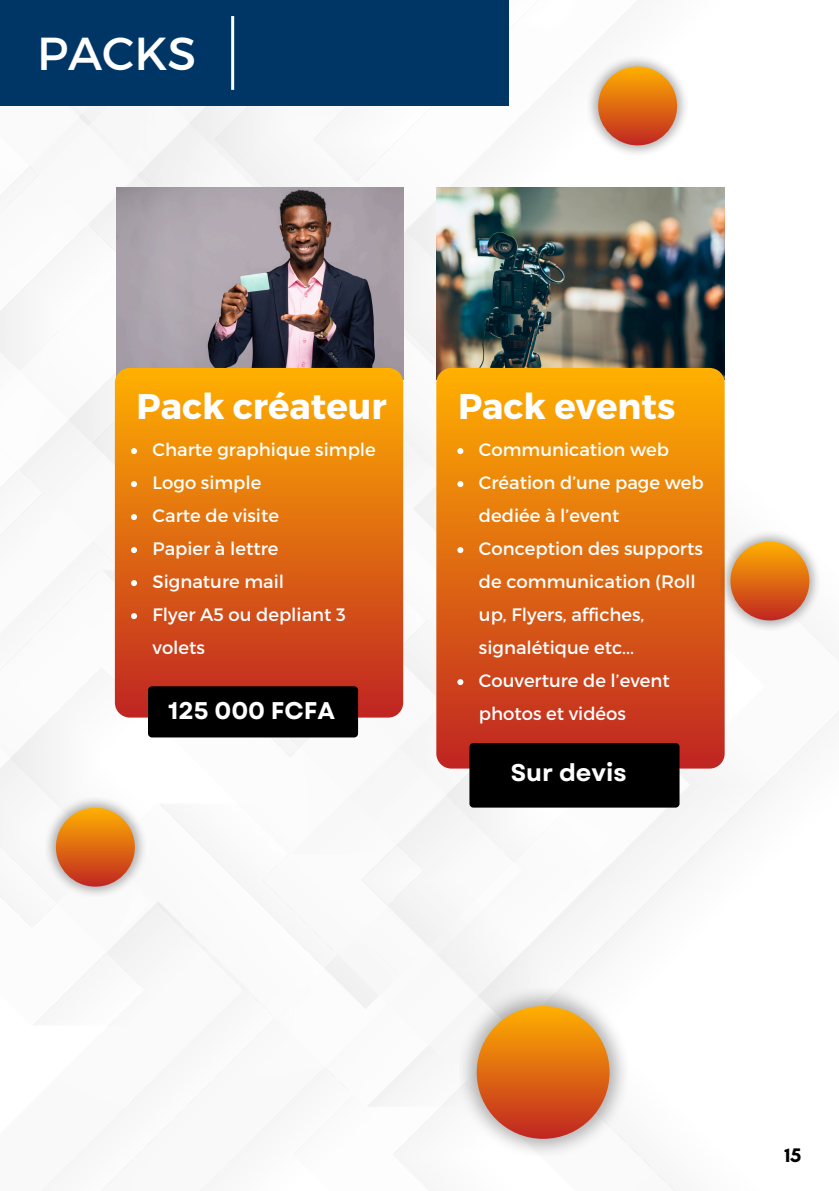
<style>
.page{position:relative;width:839px;height:1191px;background:#fff}
.page>*{position:absolute;margin:0;border:0;box-sizing:border-box;transform-origin:0 0}
.t1{font:46.2px "Montserrat";color:#fff}
.t2{font:700 35.6px "Montserrat";color:#fff}
.t3{font:700 24.2px "Garet";color:#fff}
.t4{font:700 20px "Glacial Indifference";color:#000}
.t5{font:18px/33px "Montserrat";color:#fff}
</style>
<div class="page">
<img style="left:0;top:0;width:838px;height:1191px">
<div style="left:0;top:0;width:509px;height:106px;background:#003666"></div>
<hr style="left:231px;top:16px;width:3px;height:74px;background:#fff">
<img style="left:117px;top:187px;width:286px;height:192px">
<div style="left:115px;top:368px;width:288px;height:350px;background:linear-gradient(to bottom,#ffb000,#c02523);border-radius:15px"></div>
<div style="left:148px;top:686px;width:210px;height:51px;background:#000;border-radius:4px"></div>
<img style="left:436px;top:187px;width:288px;height:192px">
<div style="left:436px;top:368px;width:288px;height:401px;background:linear-gradient(to bottom,#ffb000,#bf2423);border-radius:15px"></div>
<div style="left:469px;top:743px;width:210px;height:65px;background:#000;border-radius:4px"></div>
<svg style="left:131px;top:448px;width:6px;height:6px"></svg>
<svg style="left:131px;top:481px;width:6px;height:6px"></svg>
<svg style="left:131px;top:514px;width:6px;height:6px"></svg>
<svg style="left:131px;top:547px;width:6px;height:6px"></svg>
<svg style="left:131px;top:580px;width:6px;height:6px"></svg>
<svg style="left:131px;top:613px;width:6px;height:6px"></svg>
<svg style="left:457px;top:448px;width:6px;height:6px"></svg>
<svg style="left:457px;top:481px;width:6px;height:6px"></svg>
<svg style="left:457px;top:547px;width:6px;height:6px"></svg>
<svg style="left:457px;top:679px;width:6px;height:6px"></svg>
<img style="left:720px;top:531px;width:99px;height:100px">
<div style="left:730px;top:542px;width:79px;height:78px;background:linear-gradient(to bottom,#ffaf00,#c12922);border-radius:50%"></div>
<img style="left:587px;top:56px;width:100px;height:99px">
<div style="left:598px;top:66px;width:79px;height:79px;background:linear-gradient(to bottom,#feb205,#c12620);border-radius:50%"></div>
<img style="left:46px;top:797px;width:99px;height:100px">
<div style="left:56px;top:808px;width:79px;height:79px;background:linear-gradient(to bottom,#ffaf00,#c02825);border-radius:50%"></div>
<img style="left:459px;top:989px;width:168px;height:167px">
<div style="left:476px;top:1006px;width:133px;height:133px;background:linear-gradient(to bottom,#feb002,#c02724);border-radius:50%"></div>
<h1 class="t1" style="left:37px;top:23px;width:161px">PACKS</h1>
<h2 class="t2" style="left:136px;top:383px;width:252px">Pack créateur</h2>
<p class="t5" style="left:153px;top:432px;width:225px">Charte graphique simple</p>
<p class="t5" style="left:153px;top:465px;width:110px">Logo simple</p>
<p class="t5" style="left:153px;top:498px;width:128px">Carte de visite</p>
<p class="t5" style="left:153px;top:531px;width:127px">Papier à lettre</p>
<p class="t5" style="left:153px;top:564px;width:133px">Signature mail</p>
<p class="t5" style="left:153px;top:597px;width:195px">Flyer A5 ou depliant 3 volets</p>
<h3 class="t3" style="left:168px;top:693px;width:169px">125 000 FCFA</h3>
<p class="t2" style="left:458px;top:383px;width:219px">Pack events</p>
<p class="t5" style="left:479px;top:432px;width:192px">Communication web</p>
<h2 class="t5" style="left:479px;top:465px;width:226px">Création d’une page web dediée à l’event</h2>
<p class="t5" style="left:479px;top:531px;width:225px">Conception des supports de communication (Roll up, Flyers, affiches, signalétique etc...</p>
<p class="t5" style="left:479px;top:663px;width:192px">Couverture de l’event photos et vidéos</p>
<p class="t3" style="left:511px;top:755px;width:117px">Sur devis</p>
<p class="t4" style="left:784px;top:1143px;width:18px">15</p>
</div>
